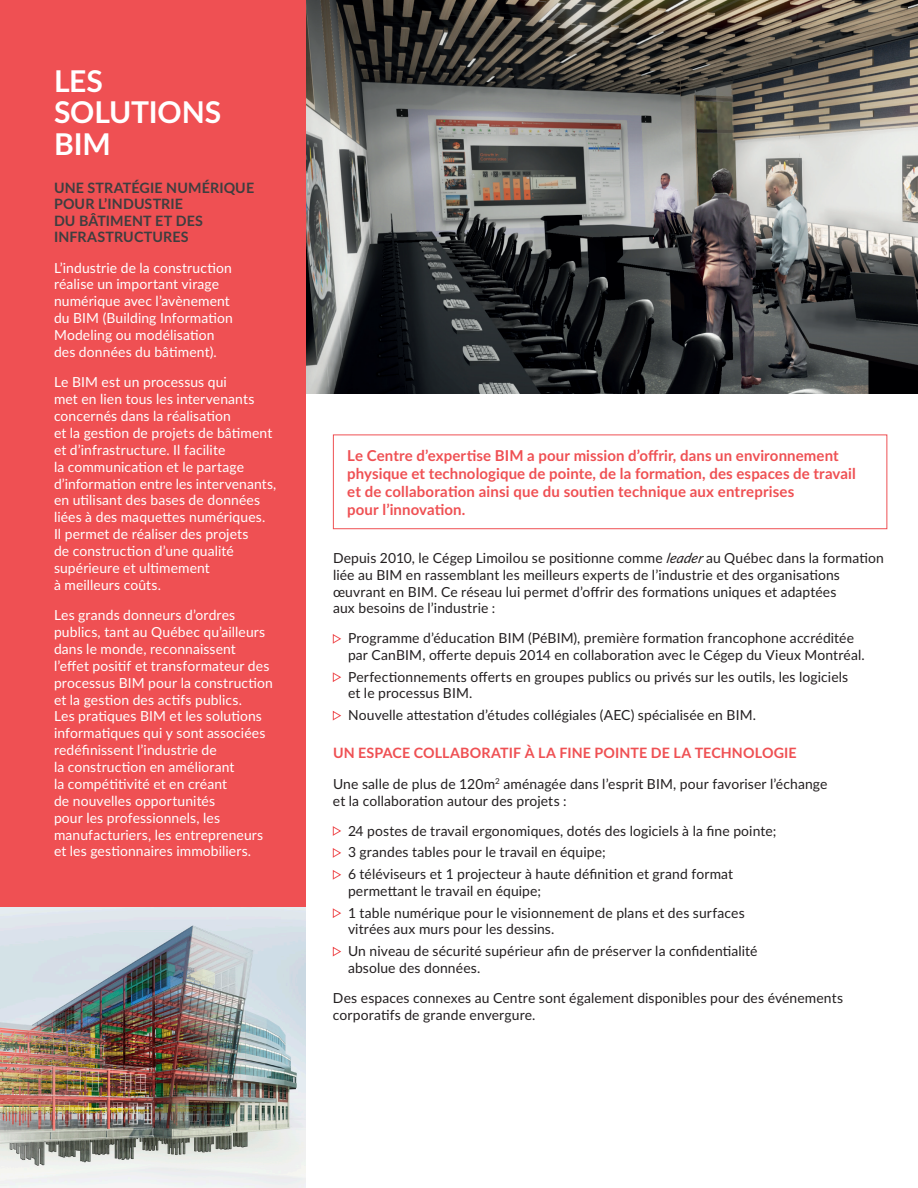
<style>
.page{position:relative;width:918px;height:1188px;background:#fff}
.page>*{position:absolute;margin:0;border:0;box-sizing:border-box;transform-origin:0 0}
.t1{font:700 30px/31.5px "Lato Latin";letter-spacing:-.005em;color:#fff}
.t2{font:700 15px/18px "Lato Latin";letter-spacing:.01em;color:#ef5053}
.t3{font:700 14.25px/16.5px "Lato Latin";letter-spacing:.01em;color:#3e3e3f}
.t4{font:700 14.25px "Lato Latin";letter-spacing:.01em;color:#ef5053}
.t5{font:13.8px/16.8px "Lato Latin";letter-spacing:.01em;color:#231f20}
.t6{font:13.8px/16.8px "Lato Latin";letter-spacing:.01em;color:#fff}
.s1{font-style:italic}
</style>
<div class="page">
<div style="left:0;top:0;width:306px;height:1188px;background:#ef5053"></div>
<svg style="left:332px;top:634px;width:9px;height:10px"></svg>
<svg style="left:332px;top:672px;width:9px;height:10px"></svg>
<svg style="left:332px;top:711px;width:9px;height:10px"></svg>
<svg style="left:332px;top:826px;width:9px;height:10px"></svg>
<svg style="left:332px;top:848px;width:9px;height:10px"></svg>
<svg style="left:332px;top:870px;width:9px;height:10px"></svg>
<svg style="left:332px;top:908px;width:9px;height:10px"></svg>
<svg style="left:332px;top:947px;width:9px;height:10px"></svg>
<div style="left:333px;top:435px;width:554px;height:94px;border:1px solid #ef5053"></div>
<img style="left:306px;top:0;width:612px;height:394px">
<img style="left:0;top:907px;width:306px;height:281px">
<h1 class="t1" style="left:54px;top:65px;width:169px">LES<br>SOLUTIONS<br>BIM</h1>
<p class="t3" style="left:54px;top:179px;width:202px">UNE STRATÉGIE NUMÉRIQUE<br>POUR L’INDUSTRIE<br>DU BÂTIMENT ET DES<br>INFRASTRUCTURES</p>
<p class="t6" style="left:54px;top:259px;width:180px">L’industrie de la construction réalise un important virage numérique avec l’avènement du BIM (Building Information<br>Modeling ou modélisation des données du bâtiment).</p>
<p class="t6" style="left:54px;top:374px;width:224px">Le BIM est un processus qui<br>met en lien tous les intervenants concernés dans la réalisation<br>et la gestion de projets de bâtiment et d’infrastructure. Il facilite<br>la communication et le partage d’information entre les intervenants, en utilisant des bases de données liées à des maquettes numériques.<br>Il permet de réaliser des projets<br>de construction d’une qualité supérieure et ultimement<br>à meilleurs coûts.</p>
<p class="t6" style="left:54px;top:607px;width:221px">Les grands donneurs d’ordres publics, tant au Québec qu’ailleurs dans le monde, reconnaissent l’effet positif et transformateur des processus BIM pour la construction et la gestion des actifs publics.<br>Les pratiques BIM et les solutions informatiques qui y sont associées redéfinissent l’industrie de<br>la construction en améliorant<br>la compétitivité et en créant<br>de nouvelles opportunités<br>pour les professionnels, les manufacturiers, les entrepreneurs et les gestionnaires immobiliers.</p>
<p class="t2" style="left:347px;top:446px;width:510px">Le Centre d’expertise BIM a pour mission d’offrir, dans un environnement physique et technologique de pointe, de la formation, des espaces de travail et de collaboration ainsi que du soutien technique aux entreprises<br>pour l’innovation.</p>
<p class="t5" style="left:333px;top:549px;width:552px">Depuis 2010, le Cégep Limoilou se positionne comme <span class="s1">leader</span>au Québec dans la formation liée au BIM en rassemblant les meilleurs experts de l’industrie et des organisations œuvrant en BIM. Ce réseau lui permet d’offrir des formations uniques et adaptées<br>aux besoins de l’industrie :</p>
<p class="t5" style="left:348px;top:630px;width:518px">Programme d’éducation BIM (PéBIM), première formation francophone accréditée par CanBIM, offerte depuis 2014 en collaboration avec le Cégep du Vieux Montréal.</p>
<p class="t5" style="left:348px;top:668px;width:502px">Perfectionnements offerts en groupes publics ou privés sur les outils, les logiciels et le processus BIM.</p>
<p class="t5" style="left:348px;top:707px;width:410px">Nouvelle attestation d’études collégiales (AEC) spécialisée en BIM.</p>
<p class="t4" style="left:333px;top:745px;width:465px">UN ESPACE COLLABORATIF À LA FINE POINTE DE LA TECHNOLOGIE</p>
<p class="t5" style="left:333px;top:775px;width:496px">Une salle de plus de 120m<sup>2</sup> aménagée dans l’esprit BIM, pour favoriser l’échange et la collaboration autour des projets :</p>
<p class="t5" style="left:348px;top:820px;width:430px;line-height:21.9px">24 postes de travail ergonomiques, dotés des logiciels à la fine pointe;<br>3 grandes tables pour le travail en équipe;<br>6 téléviseurs et 1 projecteur à haute définition et grand format</p>
<p class="t5" style="left:348px;top:880px;width:398px;line-height:21.9px">permettant le travail en équipe;<br>1 table numérique pour le visionnement de plans et des surfaces</p>
<p class="t5" style="left:348px;top:918px;width:411px;line-height:21.9px">vitrées aux murs pour les dessins.<br>Un niveau de sécurité supérieur afin de préserver la confidentialité</p>
<p class="t5" style="left:348px;top:959px;width:134px">absolue des données.</p>
<p class="t5" style="left:333px;top:990px;width:512px">Des espaces connexes au Centre sont également disponibles pour des événements corporatifs de grande envergure.</p>
</div>
